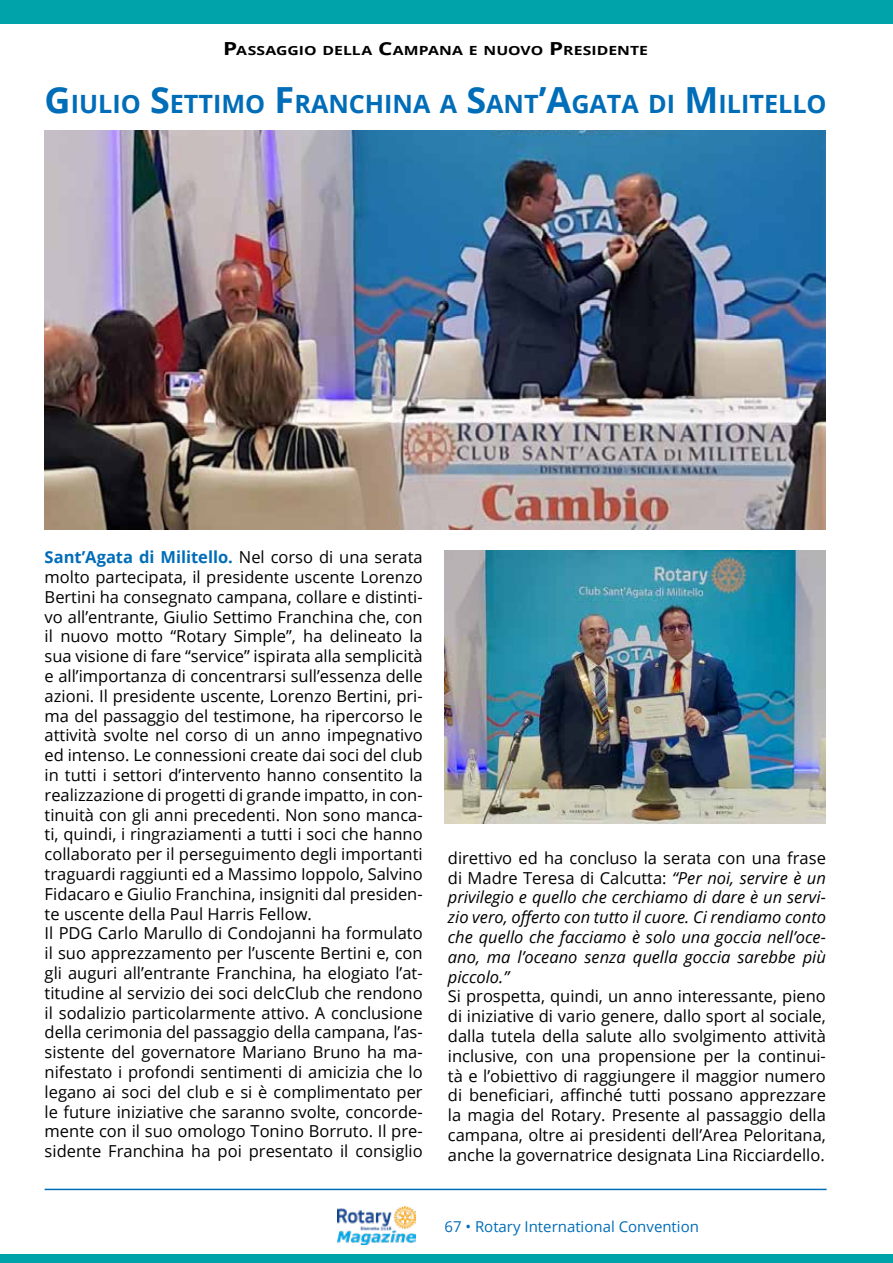
<style>
.page{position:relative;width:893px;height:1263px;background:#fff}
.page>*{position:absolute;margin:0;border:0;box-sizing:border-box;transform-origin:0 0}
.t1{font:700 25.2px "Open Sans";color:#006db8}
.t2{font:16.5px/19.8px "Open Sans";color:#000}
.t3{font:italic 16.5px/19.8px "Open Sans";color:#000;text-align:justify}
.t4{font:15px "Open Sans";color:#006db8}
.t5{font:700 12.6px "Open Sans";letter-spacing:.005em;color:#000;scale:1.25 1}
.s1{font-size:18px}
.s2{font-size:36px}
.s3{font-weight:700;color:#006db8}
.s4{font-style:normal}
</style>
<div class="page">
<img style="left:337px;top:1206px;width:79px;height:39px">
<hr style="left:45px;top:1189px;width:782px;height:1px;background:#006db8">
<div style="left:0;top:1254px;width:893px;height:9px;background:#00a3aa"></div>
<div style="left:0;top:0;width:893px;height:23px;background:#00a3aa"></div>
<img style="left:45px;top:130px;width:781px;height:399px">
<img style="left:444px;top:551px;width:382px;height:272px">
<p class="t5" style="left:223px;top:42px;width:341px"><span class="s1">P</span>ASSAGGIO DELLA <span class="s1">C</span>AMPANA E NUOVO <span class="s1">P</span>RESIDENTE</p>
<h1 class="t1" style="left:45px;top:86px;width:783px"><span class="s2">G</span>IULIO <span class="s2">S</span>ETTIMO <span class="s2">F</span> RANCHINA A <span class="s2">S</span>ANT<span class="s2">’A</span>GATA DI <span class="s2">M</span>ILITELLO</h1>
<p class="t2" style="left:45px;top:547px;width:380px"><span class="s3">Sant’Agata di Militello.</span> Nel corso di una serata molto partecipata, il presidente uscente Lorenzo Bertini ha consegnato campana, collare e distinti&shy;vo all’entrante, Giulio Settimo Franchina che, con il nuovo motto “Rotary Simple”, ha delineato la sua visione di fare “service” ispirata alla semplicità e all’importanza di concentrarsi sull’essenza delle azioni. Il presidente uscente, Lorenzo Bertini, pri&shy;ma del passaggio del testimone, ha ripercorso le attività svolte nel corso di un anno impegnativo ed intenso. Le connessioni create dai soci del club in tutti i settori d’intervento hanno consentito la realizzazione di progetti di grande impatto, in con&shy;tinuità con gli anni precedenti. Non sono manca&shy;ti, quindi, i ringraziamenti a tutti i soci che hanno collaborato per il perseguimento degli importanti traguardi raggiunti ed a Massimo Ioppolo, Salvino Fidacaro e Giulio Franchina, insigniti dal presiden&shy;te uscente della Paul Harris Fellow.<br>Il PDG Carlo Marullo di Condojanni ha formulato il suo apprezzamento per l’uscente Bertini e, con gli auguri all’entrante Franchina, ha elogiato l’at&shy;titudine al servizio dei soci delcClub che rendono il sodalizio particolarmente attivo. A conclusione della cerimonia del passaggio della campana, l’as&shy;sistente del governatore Mariano Bruno ha ma&shy;nifestato i profondi sentimenti di amicizia che lo legano ai soci del club e si è complimentato per le future iniziative che saranno svolte, concorde&shy;mente con il suo omologo Tonino Borruto. Il pre&shy;sidente Franchina ha poi presentato il consiglio</p>
<p class="t3" style="left:448px;top:847px;width:380px"><span class="s4">direttivo ed ha concluso la serata con una frase di Madre Teresa di Calcutta:</span> “Per noi, servire è un privilegio e quello che cerchiamo di dare è un servi&shy;zio vero, offerto con tutto il cuore. Ci rendiamo conto che quello che facciamo è solo una goccia nell’oce&shy;ano, ma l’oceano senza quella goccia sarebbe più piccolo.”</p>
<p class="t2" style="left:448px;top:986px;width:380px;text-align:justify">Si prospetta, quindi, un anno interessante, pieno di iniziative di vario genere, dallo sport al sociale, dalla tutela della salute allo svolgimento attività inclusive, con una propensione per la continui&shy;tà e l’obiettivo di raggiungere il maggior numero di beneficiari, affinché tutti possano apprezzare la magia del Rotary. Presente al passaggio della campana, oltre ai presidenti dell’Area Peloritana, anche la governatrice designata Lina Ricciardello.</p>
<p class="t4" style="left:444px;top:1216px;width:256px">67 • Rotary International Convention</p>
</div>
